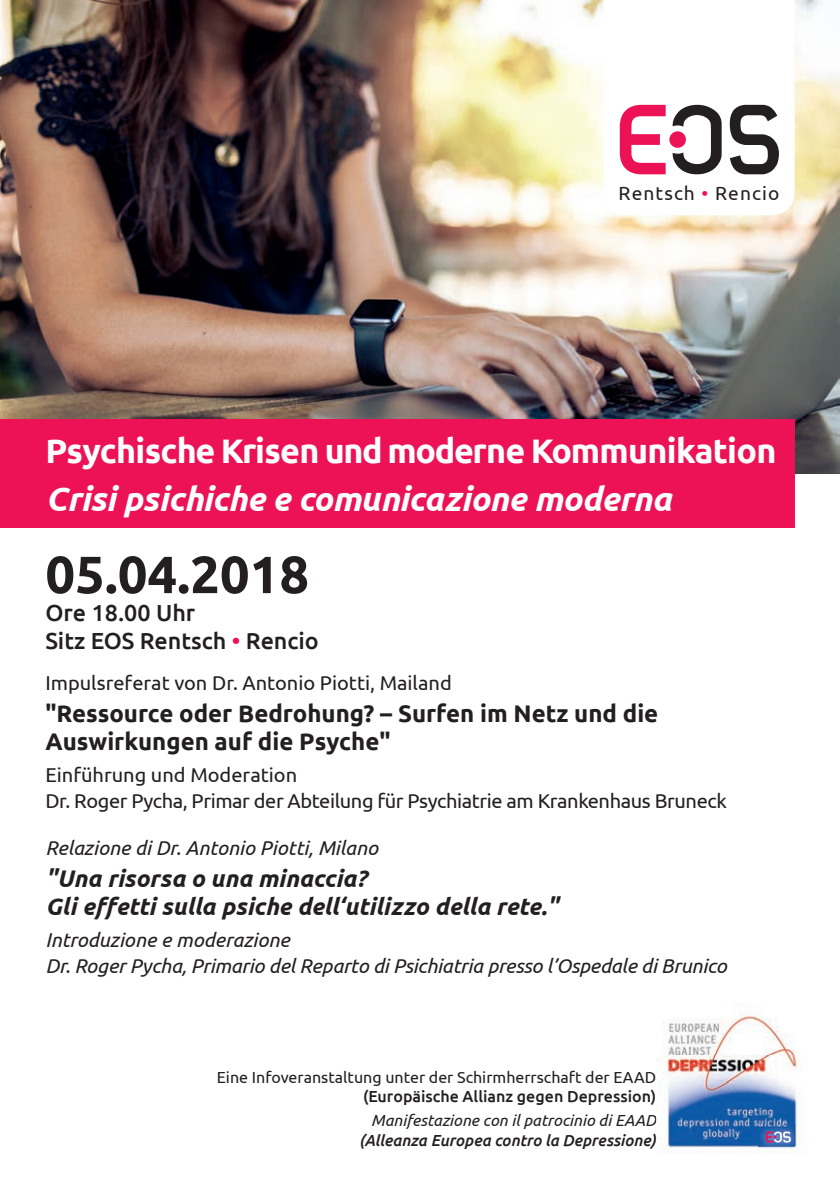
<style>
.page{position:relative;width:840px;height:1191px;background:#fff}
.page>*{position:absolute;margin:0;border:0;box-sizing:border-box;transform-origin:0 0}
.t1{font:700 52.4px "Ubuntu";color:#231f20}
.t2{font:700 34px "Ubuntu";letter-spacing:-.02em;color:#fff}
.t3{font:italic 700 34px "Ubuntu";letter-spacing:-.01em;color:#fff}
.t4{font:italic 700 24px/28px "Ubuntu";color:#231f20}
.t5{font:700 24px/28px "Ubuntu";color:#231f20}
.t6{font:500 23.2px "Ubuntu";color:#231f20}
.t7{font:20px/26px "Ubuntu";letter-spacing:-.015em;color:#231f20}
.t8{font:italic 20px/26px "Ubuntu";letter-spacing:-.01em;color:#231f20}
.t9{font:19.2px "Ubuntu";letter-spacing:.06em;color:#231f20}
.t10{font:16px "Ubuntu";color:#231f20}
.t11{font:italic 500 16px "Ubuntu";color:#231f20}
.t12{font:500 16px "Ubuntu";color:#231f20}
.t13{font:italic 16px "Ubuntu";color:#231f20}
.s1{color:#ed1255}
</style>
<div class="page">
<img style="left:0;top:0;width:839px;height:474px">
<div style="left:0;top:420px;width:794px;height:108px;background:#ed1255"></div>
<img style="left:656px;top:1014px;width:146px;height:135px">
<img style="left:758px;top:1124px;width:39px;height:25px">
<svg style="left:765px;top:1131px;width:25px;height:11px"></svg>
<svg style="left:603px;top:0;width:191px;height:215px"></svg>
<svg style="left:729px;top:105px;width:49px;height:69px"></svg>
<svg style="left:672px;top:105px;width:49px;height:70px"></svg>
<svg style="left:619px;top:105px;width:46px;height:69px"></svg>
<div style="left:669px;top:131px;width:16px;height:17px;background:#ed1255;border-radius:50%"></div>
<p class="t9" style="left:618px;top:181px;width:162px">Rentsch <span class="s1">•</span> Rencio</p>
<h2 class="t2" style="left:45px;top:430px;width:732px">Psychische Krisen und moderne Kommunikation</h2>
<h2 class="t3" style="left:45px;top:478px;width:627px">Crisi psichiche e comunicazione moderna</h2>
<h1 class="t1" style="left:45px;top:543px;width:265px">05.04.2018</h1>
<p class="t6" style="left:45px;top:626px;width:275px">Sitz EOS Rentsch <span class="s1">•</span> Rencio</p>
<p class="t6" style="left:45px;top:598px;width:151px">Ore 18.00 Uhr</p>
<p class="t7" style="left:45px;top:669px;width:407px">Impulsreferat von Dr. Antonio Piotti, Mailand</p>
<p class="t5" style="left:45px;top:699px;width:614px">"Ressource oder Bedrohung? – Surfen im Netz und die<br>Auswirkungen auf die Psyche"</p>
<p class="t7" style="left:45px;top:761px;width:682px">Einführung und Moderation<br>Dr. Roger Pycha, Primar der Abteilung für Psychiatrie am Krankenhaus Bruneck</p>
<p class="t8" style="left:45px;top:834px;width:334px">Relazione di Dr. Antonio Piotti, Milano</p>
<p class="t4" style="left:45px;top:864px;width:514px">"Una risorsa o una minaccia?<br>Gli effetti sulla psiche dell‘utilizzo della rete."</p>
<p class="t8" style="left:45px;top:926px;width:682px">Introduzione e moderazione<br>Dr. Roger Pycha, Primario del Reparto di Psichiatria presso l’Ospedale di Brunico</p>
<p class="t10" style="left:217px;top:1067px;width:440px">Eine Infoveranstaltung unter der Schirmherrschaft der EAAD</p>
<p class="t12" style="left:363px;top:1086px;width:294px">(Europäische Allianz gegen Depression)</p>
<p class="t13" style="left:371px;top:1111px;width:286px">Manifestazione con il patrocinio di EAAD</p>
<p class="t11" style="left:359px;top:1130px;width:298px">(Alleanza Europea contro la Depressione)</p>
</div>
